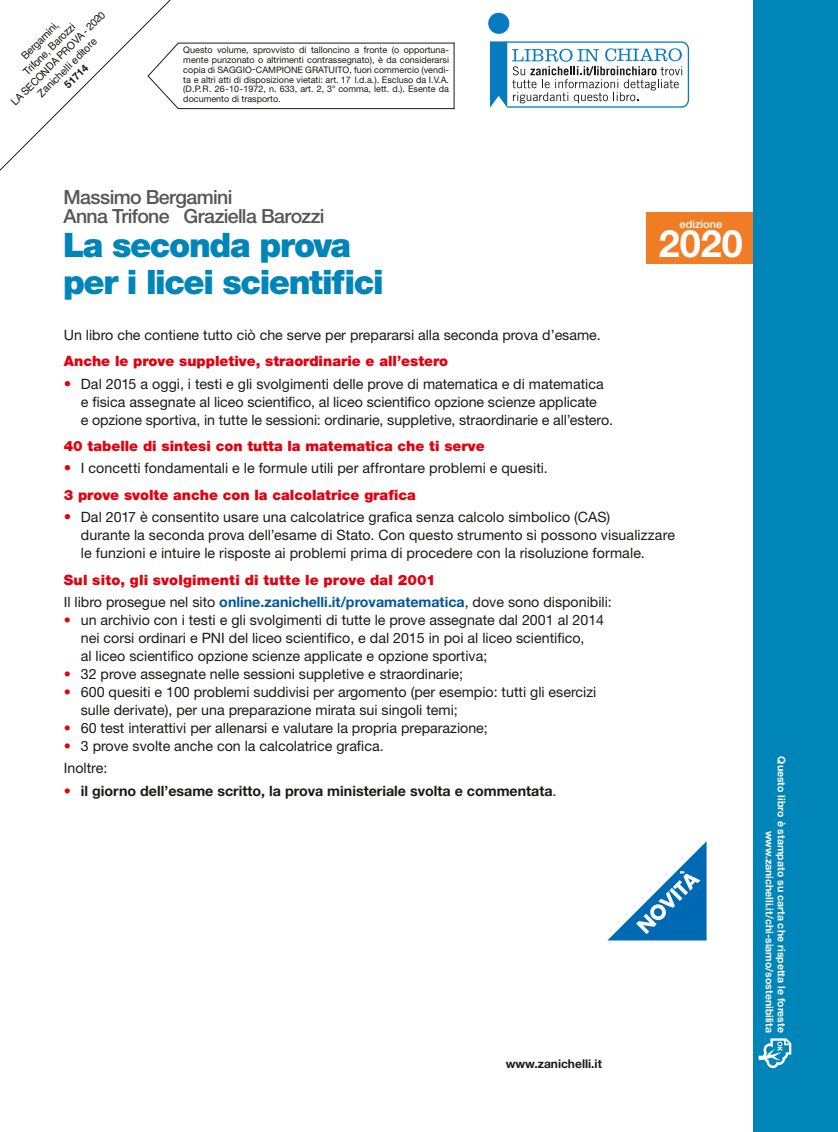
<style>
.page{position:relative;width:838px;height:1132px;background:#fff}
.page>*{position:absolute;margin:0;border:0;box-sizing:border-box;transform-origin:0 0}
.t1{font:700 37.8px "Helvetica Neue LT Std";color:#fff}
.t2{font:900 33.75px/37.5px "Helvetica Neue LT Std";letter-spacing:-.04em;color:#0085b9}
.t3{font:500 19.5px/19.4px "Helvetica Neue LT Std";letter-spacing:-.03em;color:#565655}
.t4{font:14.25px/18px "Helvetica Neue LT Std";color:#1a1a18}
.t5{font:900 14.25px/22.2px "Helvetica Neue LT Std";color:#e3000f}
.t6{font:700 14.25px "Helvetica Neue LT Std";color:#1a1a18}
.t7{font:700 12px "Helvetica Neue LT Std";color:#1a1a18}
.t8{font:500 10.95px "Helvetica Neue LT Std";color:#fff}
.t9{font:700 10.5px/12px "Helvetica Neue LT Std";color:#fff;text-align:right}
.t10{font:10.5px/12.8px "Helvetica";color:#1a1a18;text-align:center}
.t11{font:700 10.5px "Helvetica Neue LT Std";color:#1a1a18}
.t12{font:9px/9.8px "Helvetica Neue LT Std";color:#1a1a18;text-align:justify}
.s1{font-size:15px;color:#e3000f}
.s2{font-weight:900;color:#e3000f}
.s3{font-weight:400;color:#1a1a18}
.s4{font-weight:700;color:#00589a}
.s5{color:#e3000f}
.s6{font-weight:400}
</style>
<div class="page">
<div style="left:488px;top:13px;width:21px;height:21px;background:#087ac0;border-radius:50%"></div>
<svg style="left:490px;top:41px;width:199px;height:67px"></svg>
<div style="left:646px;top:213px;width:130px;height:51px;background:#f07d25"></div>
<div style="left:753px;top:0;width:85px;height:1131px;background:#0085b9"></div>
<svg style="left:758px;top:1038px;width:33px;height:29px"></svg>
<hr style="left:178px;top:43px;width:276px;height:1px;background:#1a1a18">
<hr style="left:178px;top:108px;width:276px;height:1px;background:#1a1a18">
<hr style="left:453px;top:43px;width:1px;height:66px;background:#1a1a18">
<svg style="left:608px;top:842px;width:98px;height:98px"></svg>
<svg style="left:0;top:0;width:192px;height:171px"></svg>
<p class="t10" style="left:-9px;top:82px;width:130px;rotate:-45deg">Bergamini,<br>Trifone, Barozzi<br>LA SECONDA PROVA - 2020<br>Zanichelli editore</p>
<p class="t11" style="left:63px;top:84px;width:31px;rotate:-45deg">51714</p>
<p class="t12" style="left:183px;top:46px;width:267px">Questo volume, sprovvisto di talloncino a fronte (o opportuna&shy;mente punzonato o altrimenti contrassegnato), è da considerarsi copia di SAGGIO-CAMPIONE GRATUITO, fuori commercio (vendi&shy;ta e altri atti di disposizione vietati: art. 17 l.d.a.). Escluso da I.V.A. (D.P.R. 26-10-1972, n. 633, art. 2, 3° comma, lett. d.). Esente da documento di trasporto.</p>
<h3 class="t3" style="left:63px;top:187px;width:262px">Massimo Bergamini<br>Anna Trifone Graziella Barozzi</h3>
<h2 class="t2" style="left:63px;top:228px;width:322px">La seconda prova per i licei scientifici</h2>
<p class="t8" style="left:679px;top:217px;width:44px">edizione</p>
<h1 class="t1" style="left:659px;top:230px;width:86px">2020</h1>
<p class="t4" style="left:64px;top:327px;width:538px">Un libro che contiene tutto ciò che serve per prepararsi alla seconda prova d’esame.</p>
<p class="t5" style="left:64px;top:351px;width:386px">Anche le prove suppletive, straordinarie e all’estero</p>
<p class="t4" style="left:81px;top:376px;width:534px;text-indent:-17px"><span class="s1">•</span> Dal 2015 a oggi, i testi e gli svolgimenti delle prove di matematica e di matematica e fisica assegnate al liceo scientifico, al liceo scientifico opzione scienze applicate<br>e opzione sportiva, in tutte le sessioni: ordinarie, suppletive, straordinarie e all’estero.</p>
<p class="t5" style="left:64px;top:436px;width:422px">40 tabelle di sintesi con tutta la matematica che ti serve</p>
<p class="t4" style="left:64px;top:456px;width:485px;line-height:26.5px"><span class="s1">•</span> I concetti fondamentali e le formule utili per affrontare problemi e quesiti.<br><span class="s2">3 prove svolte anche con la calcolatrice grafica</span></p>
<p class="t4" style="left:81px;top:509px;width:596px;text-indent:-17px"><span class="s1">•</span> Dal 2017 è consentito usare una calcolatrice grafica senza calcolo simbolico (CAS)<br>durante la seconda prova dell’esame di Stato. Con questo strumento si possono visualizzare le funzioni e intuire le risposte ai problemi prima di procedere con la risoluzione formale.</p>
<p class="t5" style="left:64px;top:569px;width:549px">Sul sito, gli svolgimenti di tutte le prove dal 2001<br><span class="s3">Il libro prosegue nel sito</span> <span class="s4">online.zanichelli.it/provamatematica</span><span class="s3">, dove sono disponibili:</span></p>
<p class="t4" style="left:81px;top:612px;width:525px;text-indent:-17px"><span class="s5">•</span> un archivio con i testi e gli svolgimenti di tutte le prove assegnate dal 2001 al 2014 nei corsi ordinari e PNI del liceo scientifico, e dal 2015 in poi al liceo scientifico,<br>al liceo scientifico opzione scienze applicate e opzione sportiva;</p>
<p class="t4" style="left:64px;top:666px;width:401px"><span class="s5">•</span> 32 prove assegnate nelle sessioni suppletive e straordinarie;</p>
<p class="t4" style="left:81px;top:684px;width:517px;text-indent:-17px"><span class="s5">•</span> 600 quesiti e 100 problemi suddivisi per argomento (per esempio: tutti gli esercizi sulle derivate), per una preparazione mirata sui singoli temi;</p>
<p class="t4" style="left:64px;top:720px;width:425px"><span class="s5">•</span> 60 test interattivi per allenarsi e valutare la propria preparazione;</p>
<p class="t4" style="left:64px;top:736px;width:321px;line-height:22.2px"><span class="s5">•</span> 3 prove svolte anche con la calcolatrice grafica.<br>Inoltre:</p>
<p class="t6" style="left:64px;top:785px;width:494px"><span class="s5">•</span> il giorno dell’esame scritto, la prova ministeriale svolta e commentata<span class="s6">.</span></p>
<p class="t7" style="left:506px;top:1059px;width:98px">www.zanichelli.it</p>
<p class="t9" style="left:786px;top:756px;width:278px;rotate:90deg">Questo libro è stampato su carta che rispetta le foreste www.zanichelli.it/chi-siamo/sostenibilita</p>
</div>
